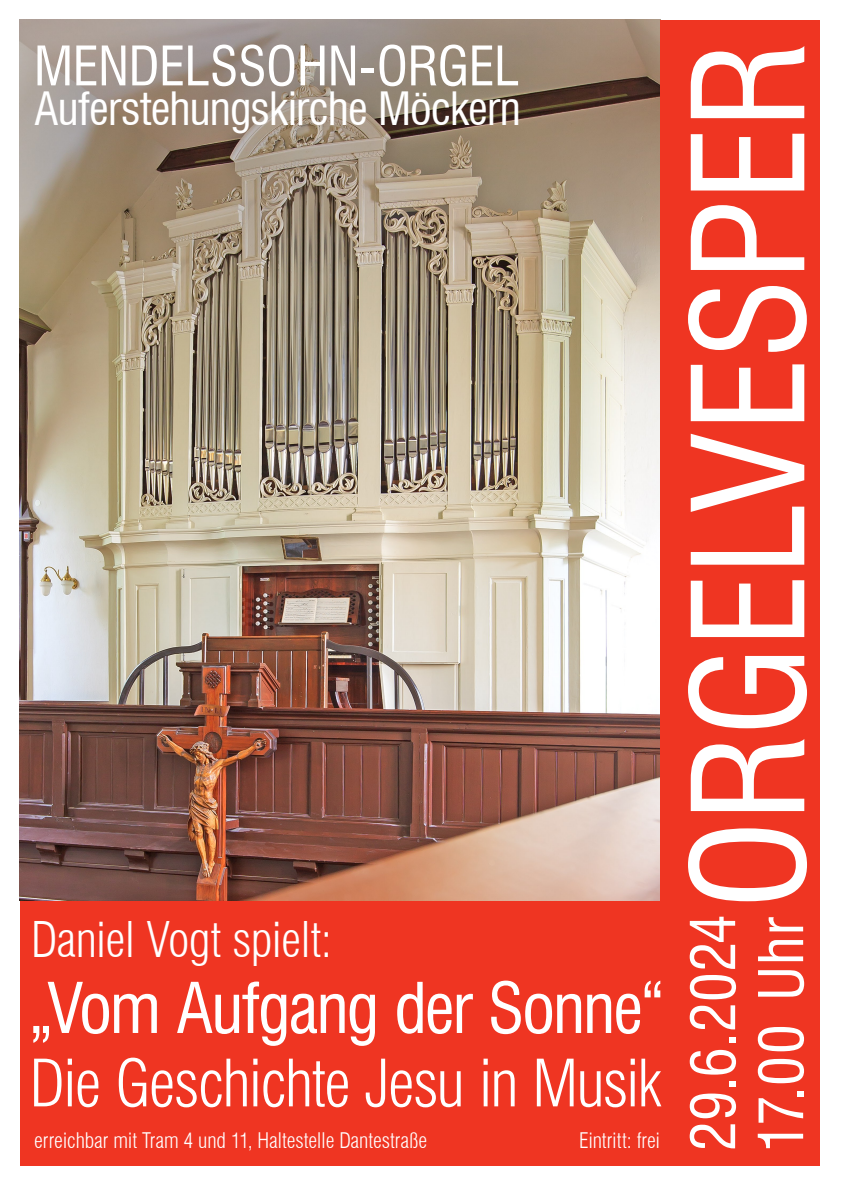
<style>
.page{position:relative;width:842px;height:1191px;background:#fff}
.page>*{position:absolute;margin:0;border:0;box-sizing:border-box;transform-origin:0 0}
.t1{font:condensed 151px "Swiss 721 BT";letter-spacing:-.01em;color:#fff}
.t2{font:condensed 68px "Swiss 721 BT";letter-spacing:-.03em;color:#fff}
.t3{font:300 condensed 64px "Swiss 721 BT";letter-spacing:-.03em;color:#fff}
.t4{font:condensed 60px/68px "Swiss 721 BT";letter-spacing:.01em;color:#fff}
.t5{font:condensed 53px "Swiss 721 BT";letter-spacing:-.005em;color:#fff}
.t6{font:300 condensed 48px "Swiss 721 BT";letter-spacing:-.02em;color:#fff}
.t7{font:condensed 44.8px "Swiss 721 BT";letter-spacing:-.02em;color:#fff}
.t8{font:300 condensed 21px "Swiss 721 BT";letter-spacing:-.005em;color:#fff}
</style>
<div class="page">
<img style="left:20px;top:20px;width:640px;height:880px">
<div style="left:20px;top:900px;width:640px;height:265px;background:#ef3522"></div>
<div style="left:660px;top:20px;width:159px;height:1145px;background:#ef3522"></div>
<h3 class="t5" style="left:34px;top:34px;width:487px">MENDELSSOHN-ORGEL</h3>
<h3 class="t7" style="left:34px;top:82px;width:488px">Auferstehungskirche Möckern</h3>
<h3 class="t6" style="left:31px;top:911px;width:302px">Daniel Vogt spielt:</h3>
<h2 class="t2" style="left:28px;top:967px;width:639px">„Vom Aufgang der Sonne“</h2>
<h3 class="t3" style="left:30px;top:1044px;width:633px">Die Geschichte Jesu in Musik</h3>
<p class="t8" style="left:34px;top:1128px;width:394px">erreichbar mit Tram 4 und 11, Haltestelle Dantestraße</p>
<p class="t8" style="left:579px;top:1128px;width:83px">Eintritt: frei</p>
<h1 class="t1" style="left:659px;top:909px;width:870px;rotate:-90deg">ORGELVESPER</h1>
<h3 class="t4" style="left:679px;top:1152px;width:240px;rotate:-90deg">29.6.2024<br>17.00 Uhr</h3>
</div>
